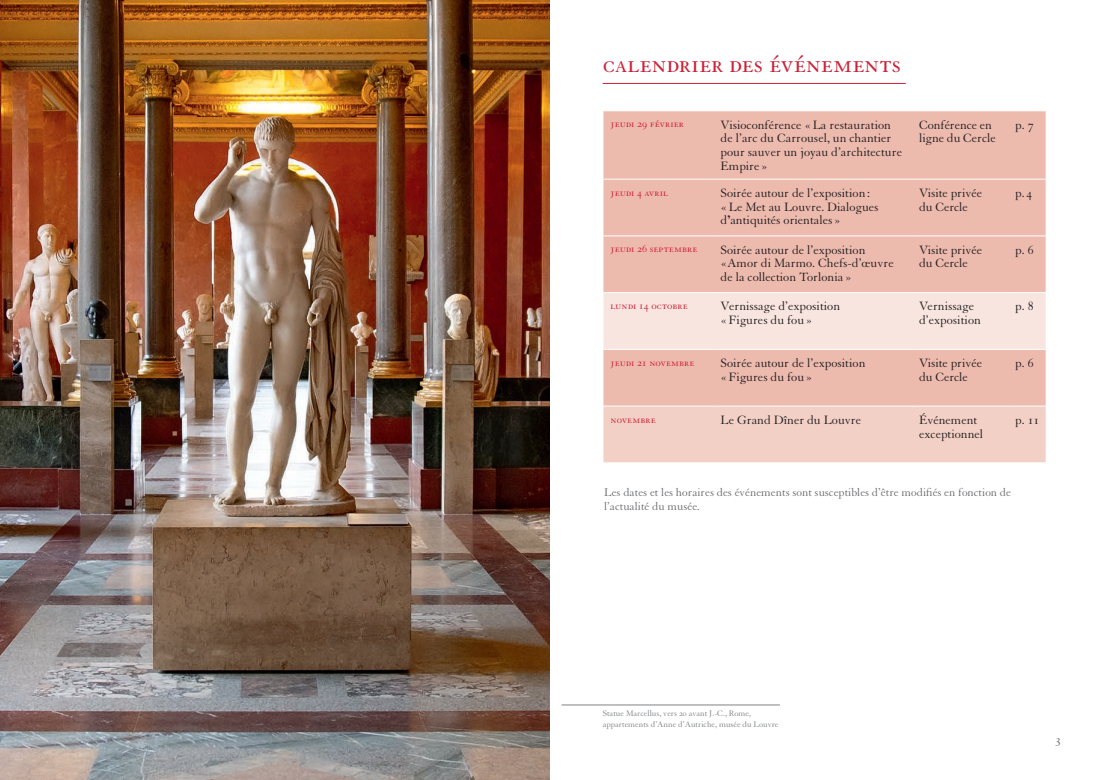
<style>
.page{position:relative;width:1099px;height:780px;background:#fff}
.page>*{position:absolute;margin:0;border:0;box-sizing:border-box;transform-origin:0 0}
.BULLET_niveau_1{font:27.5px "Granjon LT Std";letter-spacing:-.005em;color:#cc2239}
.t1{font:13.12px/13.8px "Granjon LT Std";color:#231f20}
.t2{font:12.12px/13.8px "Granjon LT Std";color:#6c6d70}
.t3{font:11.88px "Granjon LT Std";color:#57585a}
.sous-titre_filet{font:11.25px "Granjon LT Std";letter-spacing:.01em;color:#cc2239}
.t4{font:8.75px/10.6px "Granjon LT Std";color:#808285}
.s1{font-weight:700}
</style>
<div class="page">
<img style="left:0;top:0;width:549px;height:780px">
<hr style="left:602px;top:83px;width:303px;height:1px;background:#cc2239">
<div style="left:603px;top:111px;width:442px;height:295px;background:#edbaae"></div>
<div style="left:603px;top:293px;width:442px;height:56px;background:#f8e5df"></div>
<div style="left:603px;top:407px;width:442px;height:55px;background:#f3d0c5"></div>
<hr style="left:603px;top:179px;width:113px;height:1px;background:#fff">
<hr style="left:716px;top:179px;width:198px;height:1px;background:#fff">
<hr style="left:914px;top:179px;width:96px;height:1px;background:#fff">
<hr style="left:1010px;top:179px;width:35px;height:1px;background:#fff">
<hr style="left:603px;top:235px;width:113px;height:1px;background:#fff">
<hr style="left:716px;top:235px;width:198px;height:1px;background:#fff">
<hr style="left:914px;top:235px;width:96px;height:1px;background:#fff">
<hr style="left:1010px;top:235px;width:35px;height:1px;background:#fff">
<hr style="left:603px;top:292px;width:113px;height:1px;background:#fff">
<hr style="left:716px;top:292px;width:198px;height:1px;background:#fff">
<hr style="left:914px;top:292px;width:96px;height:1px;background:#fff">
<hr style="left:1010px;top:292px;width:35px;height:1px;background:#fff">
<hr style="left:603px;top:349px;width:113px;height:1px;background:#fff">
<hr style="left:716px;top:349px;width:198px;height:1px;background:#fff">
<hr style="left:914px;top:349px;width:96px;height:1px;background:#fff">
<hr style="left:1010px;top:349px;width:35px;height:1px;background:#fff">
<hr style="left:561px;top:704px;width:219px;height:1px;background:#808285">
<p class="BULLET_niveau_1" style="left:602px;top:49px;width:300px">calendrier des événements</p>
<p class="sous-titre_filet" style="left:610px;top:118px;width:75px">Jeudi 29 février</p>
<p class="t1" style="left:720px;top:118px;width:183px">Visioconférence «La restauration de l’arc du Carrousel, un chantier pour sauver un joyau d’architecture<br>Empire»</p>
<p class="t1" style="left:919px;top:118px;width:78px">Conférence en ligne du Cercle</p>
<p class="t1" style="left:1015px;top:118px;width:20px">p. 7</p>
<p class="sous-titre_filet" style="left:610px;top:186px;width:59px">Jeudi 4 avril</p>
<p class="t1" style="left:720px;top:186px;width:159px">Soirée autour de l’exposition: «Le Met au Louvre. Dialogues d<span class="s1">’</span>antiquités orientales»</p>
<p class="t1" style="left:919px;top:186px;width:64px">Visite privée du Cercle</p>
<p class="t1" style="left:1015px;top:186px;width:18px">p.4</p>
<p class="sous-titre_filet" style="left:610px;top:243px;width:88px">Jeudi 26 septembre</p>
<p class="t1" style="left:720px;top:243px;width:175px">Soirée autour de l’exposition «Amor di Marmo. Chefs-d’œuvre de la collection Torlonia »</p>
<p class="t1" style="left:919px;top:243px;width:64px">Visite privée du Cercle</p>
<p class="t1" style="left:1015px;top:243px;width:20px">p. 6</p>
<p class="sous-titre_filet" style="left:610px;top:299px;width:79px">LUNDI 14 octobre</p>
<p class="t1" style="left:720px;top:300px;width:121px">Vernissage d’exposition «Figures du fou»</p>
<p class="t1" style="left:919px;top:300px;width:63px">Vernissage d’exposition</p>
<p class="t1" style="left:1015px;top:300px;width:20px">p. 8</p>
<p class="sous-titre_filet" style="left:610px;top:356px;width:85px">Jeudi 21 novembre</p>
<p class="t1" style="left:720px;top:356px;width:146px">Soirée autour de l’exposition «Figures du fou»</p>
<p class="t1" style="left:919px;top:356px;width:64px">Visite privée du Cercle</p>
<p class="t1" style="left:1015px;top:356px;width:20px">p. 6</p>
<p class="sous-titre_filet" style="left:610px;top:413px;width:47px">novembre</p>
<p class="t1" style="left:720px;top:413px;width:142px">Le Grand Dîner du Louvre</p>
<p class="t1" style="left:919px;top:413px;width:66px">Événement exceptionnel</p>
<p class="t1" style="left:1015px;top:413px;width:26px">p. 11</p>
<p class="t2" style="left:604px;top:486px;width:408px">Les dates et les horaires des événements sont susceptibles d’être modifiés en fonction de l’actualité du musée.</p>
<p class="t4" style="left:602px;top:708px;width:177px">Statue Marcellus, vers 20 avant J.-C., Rome, appartements d’Anne d’Autriche, musée du Louvre</p>
<p class="t3" style="left:1055px;top:733px;width:7px">3</p>
</div>
